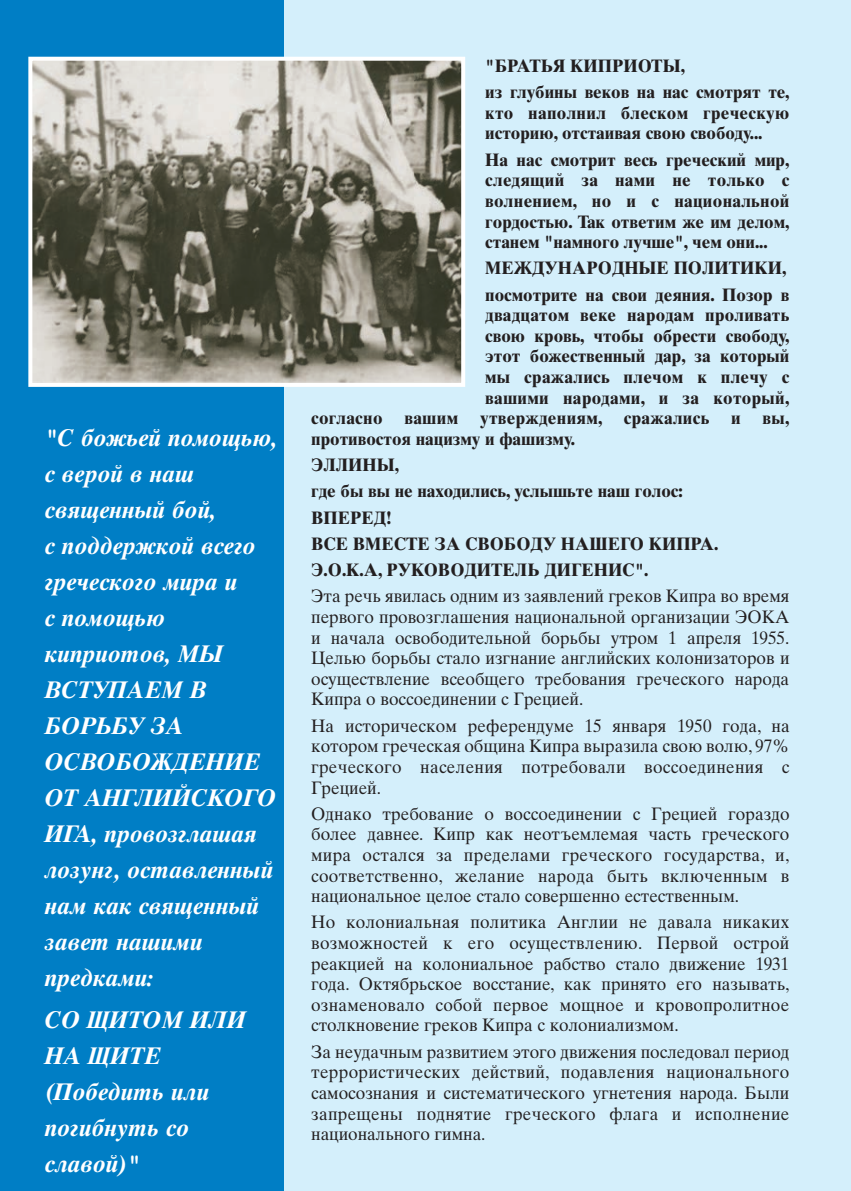
<style>
.page{position:relative;width:851px;height:1191px;background:#fff}
.page>*{position:absolute;margin:0;border:0;box-sizing:border-box;transform-origin:0 0}
.t1{font:24px/36px "Times Ten Cyr Bold Inclined";color:#fff;scale:.95 1}
.t2{font:18px/20.6px "Times Ten Cyr Upright";color:#231f20;text-align:justify;scale:.95 1}
.t3{font:700 18px/26.2px "Times Ten Cyr";color:#231f20;scale:.95 1}
.t4{font:700 18px "Times Ten Cyr";letter-spacing:.02em;color:#231f20;scale:.95 1}
</style>
<div class="page">
<div style="left:283px;top:0;width:567px;height:1191px;background:#d4effb"></div>
<div style="left:0;top:0;width:283px;height:1191px;background:#007ec5"></div>
<img style="left:33px;top:62px;width:427px;height:320px">
<div style="left:28px;top:57px;width:437px;height:330px;border:4px solid #fff"></div>
<p class="t1" style="left:45px;top:422px;width:247px">"С божьей помощью, с верой в наш священный бой,<br>с поддержкой всего греческого мира и<br>с помощью киприотов, МЫ<br>ВСТУПАЕМ В<br>БОРЬБУ ЗА<br>ОСВОБОЖДЕНИЕ<br>ОТ АНГЛИЙСКОГО<br>ИГА, провозглашая лозунг, оставленный нам как священный завет нашими предками:</p>
<h1 class="t1" style="left:45px;top:1004px;width:213px">СО ЩИТОМ ИЛИ<br>НА ЩИТЕ (Победить или погибнуть со славой)"</h1>
<p class="t3" style="left:485px;top:55px;width:321px">"БРАТЬЯ КИПРИОТЫ,<br>из глубины веков на нас смотрят те,</p>
<p class="t3" style="left:485px;top:104px;width:322px;line-height:20.6px">кто наполнил блеском греческую историю, отстаивая свою свободу...</p>
<p class="t3" style="left:485px;top:151px;width:322px;line-height:20.6px;text-align:justify">На нас смотрит весь греческий мир, следящий за нами не только с волнением, но и с национальной гордостью. Так ответим же им делом, станем "намного лучше", чем они...</p>
<p class="t3" style="left:485px;top:257px;width:321px">МЕЖДУНАРОДНЫЕ ПОЛИТИКИ, посмотрите на свои деяния. Позор в</p>
<p class="t3" style="left:485px;top:304px;width:321px">двадцатом веке народам проливать</p>
<p class="t3" style="left:485px;top:325px;width:321px">свою кровь, чтобы обрести свободу,</p>
<p class="t3" style="left:485px;top:345px;width:321px">этот божественный дар, за который</p>
<p class="t4" style="left:485px;top:370px;width:321px">мы сражались плечом к плечу с</p>
<p class="t4" style="left:485px;top:391px;width:322px">вашими народами, и за который,</p>
<p class="t4" style="left:311px;top:412px;width:505px">согласно вашим утверждениям, сражались и вы,</p>
<p class="t3" style="left:311px;top:427px;width:279px">противостоя нацизму и фашизму.</p>
<p class="t3" style="left:311px;top:454px;width:430px">ЭЛЛИНЫ,<br>где бы вы не находились, услышьте наш голос:<br>ВПЕРЕД!<br>ВСЕ ВМЕСТЕ ЗА СВОБОДУ НАШЕГО КИПРА.<br>Э.О.К.А, РУКОВОДИТЕЛЬ ДИГЕНИС".</p>
<p class="t2" style="left:311px;top:588px;width:505px">Эта речь явилась одним из заявлений греков Кипра во время первого провозглашения национальной организации ЭОКА и начала освободительной борьбы утром 1 апреля 1955.<br>Целью борьбы стало изгнание английских колонизаторов и осуществление всеобщего требования греческого народа Кипра о воссоединении с Грецией.</p>
<p class="t2" style="left:311px;top:717px;width:505px">На историческом референдуме 15 января 1950 года, на котором греческая община Кипра выразила свою волю, 97% греческого населения потребовали воссоединения с Грецией.</p>
<p class="t2" style="left:311px;top:805px;width:505px">Однако требование о воссоединении с Грецией гораздо более давнее. Кипр как неотъемлемая часть греческого мира остался за пределами греческого государства, и, соответственно, желание народа быть включенным в национальное целое стало совершенно естественным.</p>
<p class="t2" style="left:311px;top:914px;width:505px">Но колониальная политика Англии не давала никаких возможностей к его осуществлению. Первой острой реакцией на колониальное рабство стало движение 1931 года. Октябрьское восстание, как принято его называть, ознаменовало собой первое мощное и кровопролитное столкновение греков Кипра с колониализмом.</p>
<p class="t2" style="left:311px;top:1043px;width:505px">За неудачным развитием этого движения последовал период террористических действий, подавления национального самосознания и систематического угнетения народа. Были запрещены поднятие греческого флага и исполнение национального гимна.</p>
</div>
